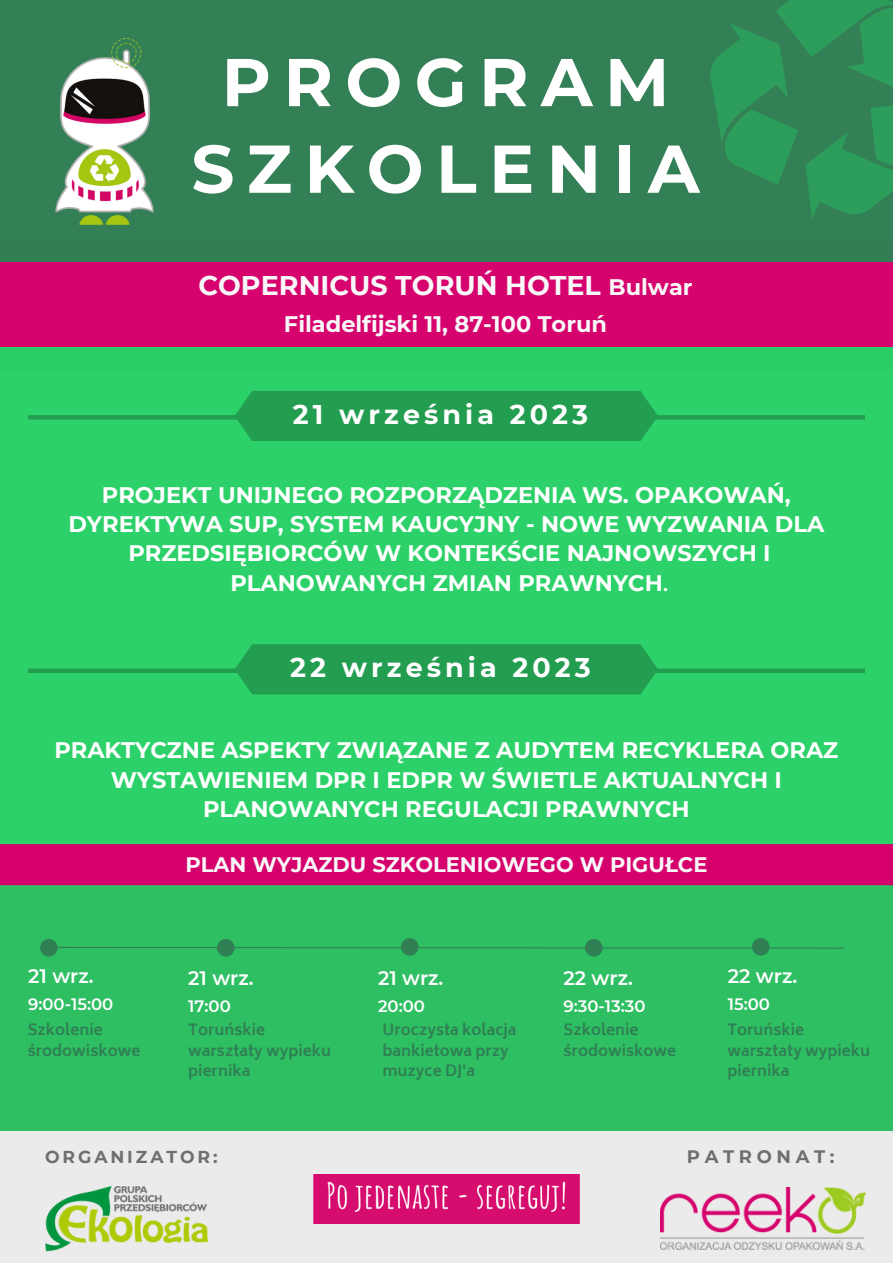
<style>
.page{position:relative;width:893px;height:1264px;background:#fff}
.page>*{position:absolute;margin:0;border:0;box-sizing:border-box;transform-origin:0 0}
.t1{font:700 67.5px/86.6px "Montserrat";color:#fff;text-align:center}
.t2{font:700 27px "Montserrat";letter-spacing:.15em;color:#fff}
.t3{font:700 27px "Montserrat";color:#f8f8f8}
.t4{font:700 22.5px/29.2px "Montserrat";color:#fff;text-align:center}
.t5{font:700 22.5px "Montserrat";color:#f8f8f8}
.t6{font:700 21px "Montserrat";color:#f8f8f8}
.t7{font:600 19.5px "Montserrat";color:#fff}
.t8{font:700 18px "Montserrat";letter-spacing:.255em;color:#706f6f}
.t9{font:700 17.25px "Montserrat";letter-spacing:.17em;color:#706f6f}
.t10{font:600 16.5px "Montserrat";color:#fff}
.t11{font:700 15px/20.2px "Biryani";color:#317f54}
.s1{font-size:22.5px}
.s2{font-family:"Minion Pro"}
</style>
<div class="page">
<div style="left:0;top:0;width:892px;height:1262px;background:#ebebeb"></div>
<div style="left:0;top:240px;width:892px;height:130px;background:#d6006d"></div>
<div style="left:0;top:347px;width:892px;height:517px;background:#29d167"></div>
<div style="left:0;top:0;width:892px;height:261px;background:#317f54"></div>
<svg style="left:710px;top:0;width:182px;height:218px"></svg>
<img style="left:0;top:38px;width:205px;height:224px">
<img style="left:45px;top:1186px;width:163px;height:66px">
<img style="left:660px;top:1187px;width:206px;height:62px">
<hr style="left:28px;top:415px;width:836px;height:4px;background:#239d50">
<div style="left:234px;top:391px;width:424px;height:50px;background:#239d50"></div>
<div style="left:28px;top:668px;width:836px;height:5px;background:#239d50"></div>
<div style="left:234px;top:644px;width:424px;height:50px;background:#239d50"></div>
<div style="left:0;top:864px;width:892px;height:266px;background:#2dbf62"></div>
<svg style="left:58px;top:946px;width:786px;height:3px"></svg>
<div style="left:40px;top:939px;width:18px;height:17px;background:#317f54;border-radius:50%"></div>
<div style="left:217px;top:939px;width:17px;height:17px;background:#317f54;border-radius:50%"></div>
<div style="left:401px;top:938px;width:17px;height:17px;background:#317f54;border-radius:50%"></div>
<div style="left:0;top:844px;width:892px;height:41px;background:#d6006d"></div>
<div style="left:585px;top:939px;width:17px;height:17px;background:#317f54;border-radius:50%"></div>
<img style="left:313px;top:1174px;width:266px;height:49px">
<div style="left:751px;top:938px;width:18px;height:17px;background:#317f54;border-radius:50%"></div>
<p class="t1" style="left:191px;top:39px;width:509px">P R O G R A M<br>S Z K O L E N I A</p>
<p class="t3" style="left:198px;top:269px;width:495px">COPERNICUS TORUŃ HOTEL <span class="s1">Bulwar</span></p>
<p class="t5" style="left:284px;top:310px;width:324px">Filadelfijski 11, 87-100 Toruń</p>
<p class="t2" style="left:293px;top:398px;width:296px">21 września 2023</p>
<p class="t4" style="left:68px;top:480px;width:757px">PROJEKT UNIJNEGO ROZPORZĄDZENIA WS. OPAKOWAŃ, DYREKTYWA SUP, SYSTEM KAUCYJNY - NOWE WYZWANIA DLA PRZEDSIĘBIORCÓW W KONTEKŚCIE NAJNOWSZYCH I PLANOWANYCH ZMIAN PRAWNYCH<span class="s2">.</span></p>
<p class="t2" style="left:290px;top:651px;width:302px">22 września 2023</p>
<p class="t4" style="left:54px;top:735px;width:785px">PRAKTYCZNE ASPEKTY ZWIĄZANE Z AUDYTEM RECYKLERA ORAZ<br>WYSTAWIENIEM DPR I EDPR W ŚWIETLE AKTUALNYCH I<br>PLANOWANYCH REGULACJI PRAWNYCH</p>
<p class="t7" style="left:28px;top:964px;width:67px">21 wrz.</p>
<p class="t10" style="left:28px;top:993px;width:86px">9:00-15:00</p>
<p class="t6" style="left:185px;top:851px;width:523px">PLAN WYJAZDU SZKOLENIOWEGO W PIGUŁCE</p>
<p class="t7" style="left:188px;top:965px;width:67px">21 wrz.</p>
<p class="t10" style="left:188px;top:995px;width:44px">17:00</p>
<p class="t7" style="left:378px;top:965px;width:67px">21 wrz.</p>
<p class="t10" style="left:378px;top:995px;width:48px">20:00</p>
<p class="t7" style="left:563px;top:965px;width:71px">22 wrz.</p>
<p class="t10" style="left:563px;top:995px;width:83px">9:30-13:30</p>
<p class="t7" style="left:727px;top:964px;width:71px">22 wrz.</p>
<p class="t10" style="left:727px;top:993px;width:44px">15:00</p>
<p class="t11" style="left:28px;top:1019px;width:114px">Szkolenie środowiskowe</p>
<p class="t11" style="left:188px;top:1019px;width:144px">Toruńskie warsztaty wypieku piernika</p>
<p class="t11" style="left:382px;top:1019px;width:135px">Uroczysta kolacja bankietowa przy muzyce DJ'a</p>
<p class="t11" style="left:563px;top:1019px;width:114px">Szkolenie środowiskowe</p>
<p class="t11" style="left:727px;top:1019px;width:144px">Toruńskie warsztaty wypieku piernika</p>
<p class="t9" style="left:45px;top:1146px;width:174px">ORGANIZATOR:</p>
<p class="t8" style="left:686px;top:1145px;width:149px">PATRONAT:</p>
</div>
